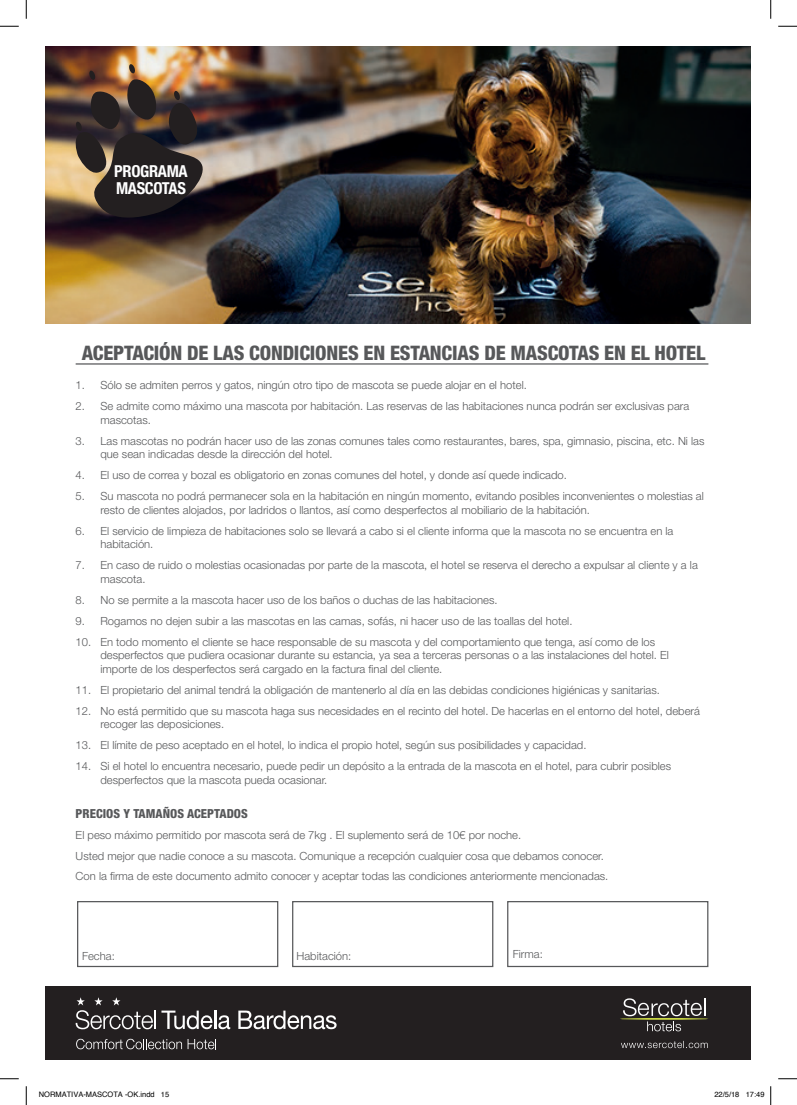
<style>
.page{position:relative;width:797px;height:1105px;background:#fff}
.page>*{position:absolute;margin:0;border:0;box-sizing:border-box;transform-origin:0 0}
.t1{font:800 condensed 20px "Helvetica Neue LT Std";letter-spacing:-.01em;color:#57585a}
.t2{font:700 condensed 16.5px/16.9px "Helvetica Neue LT Std";letter-spacing:-.02em;color:#fff}
.t3{font:800 condensed 12.5px "Helvetica Neue LT Std";color:#57585a}
.t4{font:300 11.25px/13.8px "Helvetica Neue LT Std";color:#57585a}
.t5{font:7.5px "Helvetica";color:#000}
</style>
<div class="page">
<div style="left:45px;top:986px;width:705px;height:74px;background:#231f20"></div>
<img style="left:45px;top:46px;width:705px;height:278px">
<div style="left:77px;top:901px;width:201px;height:66px;border:1px solid #57585a"></div>
<div style="left:292px;top:901px;width:201px;height:66px;border:1px solid #57585a"></div>
<div style="left:507px;top:901px;width:201px;height:66px;border:1px solid #57585a"></div>
<img style="left:72px;top:64px;width:134px;height:162px">
<svg style="left:623px;top:998px;width:82px;height:33px"></svg>
<svg style="left:621px;top:1041px;width:86px;height:7px"></svg>
<hr style="left:76px;top:363px;width:632px;height:2px;background:#57585a">
<svg style="left:238px;top:1010px;width:98px;height:19px"></svg>
<svg style="left:76px;top:1039px;width:140px;height:10px"></svg>
<svg style="left:75px;top:997px;width:155px;height:32px"></svg>
<svg style="left:0;top:25px;width:19px;height:2px"></svg>
<svg style="left:778px;top:25px;width:19px;height:2px"></svg>
<svg style="left:0;top:1078px;width:19px;height:1px"></svg>
<svg style="left:778px;top:1078px;width:19px;height:1px"></svg>
<svg style="left:25px;top:0;width:2px;height:19px"></svg>
<svg style="left:25px;top:1086px;width:2px;height:19px"></svg>
<svg style="left:770px;top:0;width:1px;height:19px"></svg>
<svg style="left:770px;top:1086px;width:1px;height:19px"></svg>
<h2 class="t2" style="left:114px;top:163px;width:75px">PROGRAMA<br>MASCOTAS</h2>
<h1 class="t1" style="left:82px;top:340px;width:625px">ACEPTACIÓN DE LAS CONDICIONES EN ESTANCIAS DE MASCOTAS EN EL HOTEL</h1>
<p class="t4" style="left:76px;top:378px;width:452px">1. Sólo se admiten perros y gatos, ningún otro tipo de mascota se puede alojar en el hotel.</p>
<p class="t4" style="left:100px;top:399px;width:590px;text-indent:-25px">2. Se admite como máximo una mascota por habitación. Las reservas de las habitaciones nunca podrán ser exclusivas para mascotas.</p>
<p class="t4" style="left:100px;top:434px;width:605px;text-indent:-25px">3. Las mascotas no podrán hacer uso de las zonas comunes tales como restaurantes, bares, spa, gimnasio, piscina, etc. Ni las que sean indicadas desde la dirección del hotel.</p>
<p class="t4" style="left:76px;top:468px;width:493px">4. El uso de correa y bozal es obligatorio en zonas comunes del hotel, y donde así quede indicado.</p>
<p class="t4" style="left:100px;top:489px;width:605px;text-indent:-25px">5. Su mascota no podrá permanecer sola en la habitación en ningún momento, evitando posibles inconvenientes o molestias al resto de clientes alojados, por ladridos o llantos, así como desperfectos al mobiliario de la habitación.</p>
<p class="t4" style="left:100px;top:524px;width:574px;text-indent:-25px">6. El servicio de limpieza de habitaciones solo se llevará a cabo si el cliente informa que la mascota no se encuentra en la habitación.</p>
<p class="t4" style="left:100px;top:558px;width:599px;text-indent:-25px">7. En caso de ruido o molestias ocasionadas por parte de la mascota, el hotel se reserva el derecho a expulsar al cliente y a la mascota.</p>
<p class="t4" style="left:76px;top:593px;width:423px">8. No se permite a la mascota hacer uso de los baños o duchas de las habitaciones.</p>
<p class="t4" style="left:76px;top:614px;width:498px">9. Rogamos no dejen subir a las mascotas en las camas, sofás, ni hacer uso de las toallas del hotel.</p>
<p class="t4" style="left:100px;top:634px;width:570px;text-indent:-25px">10. En todo momento el cliente se hace responsable de su mascota y del comportamiento que tenga, así como de los desperfectos que pudiera ocasionar durante su estancia, ya sea a terceras personas o a las instalaciones del hotel. El importe de los desperfectos será cargado en la factura final del cliente.</p>
<p class="t4" style="left:76px;top:683px;width:585px">11. El propietario del animal tendrá la obligación de mantenerlo al día en las debidas condiciones higiénicas y sanitarias.</p>
<p class="t4" style="left:100px;top:704px;width:601px;text-indent:-25px">12. No está permitido que su mascota haga sus necesidades en el recinto del hotel. De hacerlas en el entorno del hotel, deberá recoger las deposiciones.</p>
<p class="t4" style="left:76px;top:738px;width:512px">13. El límite de peso aceptado en el hotel, lo indica el propio hotel, según sus posibilidades y capacidad.</p>
<p class="t4" style="left:100px;top:759px;width:572px;text-indent:-25px">14. Si el hotel lo encuentra necesario, puede pedir un depósito a la entrada de la mascota en el hotel, para cubrir posibles desperfectos que la mascota pueda ocasionar.</p>
<p class="t3" style="left:76px;top:806px;width:173px">PRECIOS Y TAMAÑOS ACEPTADOS</p>
<p class="t4" style="left:76px;top:824px;width:534px;line-height:20.6px">El peso máximo permitido por mascota será de 7kg . El suplemento será de 10€ por noche.<br>Usted mejor que nadie conoce a su mascota. Comunique a recepción cualquier cosa que debamos conocer.<br>Con la firma de este documento admito conocer y aceptar todas las condiciones anteriormente mencionadas.</p>
<p class="t4" style="left:82px;top:949px;width:34px">Fecha:</p>
<p class="t4" style="left:296px;top:949px;width:56px">Habitación:</p>
<p class="t4" style="left:513px;top:947px;width:32px">Firma:</p>
<p class="t5" style="left:39px;top:1089px;width:132px">NORMATIVA-MASCOTA -OK.indd 15</p>
<p class="t5" style="left:714px;top:1089px;width:52px">22/5/18 17:49</p>
</div>
